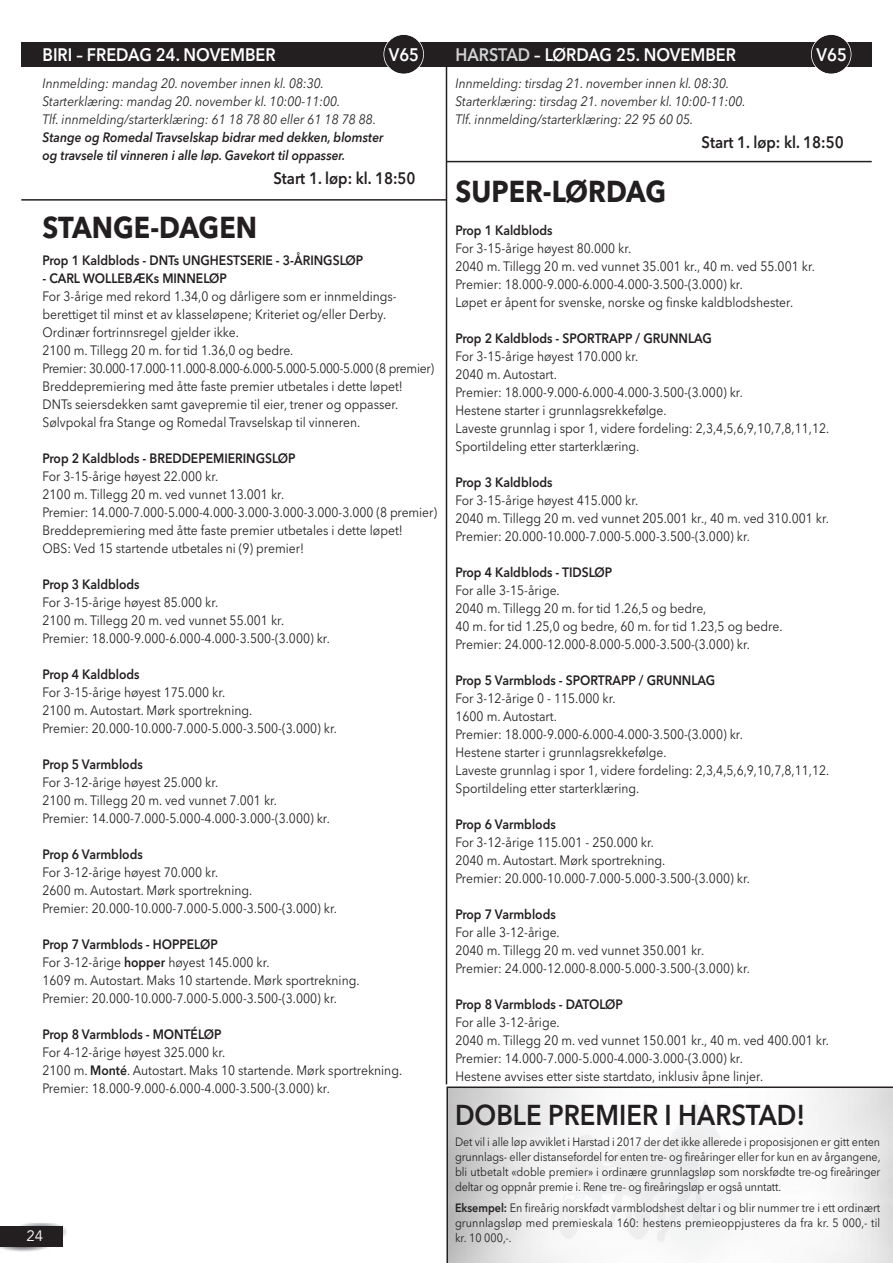
<style>
.page{position:relative;width:893px;height:1263px;background:#fff}
.page>*{position:absolute;margin:0;border:0;box-sizing:border-box;transform-origin:0 0}
.t1{font:700 30px "Avenir Next";color:#231f20;scale:.9 1}
.t2{font:600 28.5px "Avenir Next";color:#231f20;scale:.9 1}
.t3{font:600 18px "Avenir Next";color:#fff;scale:.9 1}
.t4{font:600 16.5px "Avenir Next";color:#231f20;scale:.9 1}
.t5{font:15px "Avenir";color:#fff}
.t6{font:13.5px/18px "Avenir Next";color:#231f20;scale:.9 1}
.t7{font:600 13.5px "Avenir Next";color:#231f20;scale:.9 1}
.t8{font:italic 13.5px/18px "Avenir Next";color:#231f20;scale:.9 1}
.t9{font:italic 600 13.5px/18px "Avenir Next";color:#231f20;scale:.9 1}
.t10{font:600 13.5px "Avenir Next";letter-spacing:-.025em;color:#231f20;scale:.9 1}
.t11{font:12px/15px "Avenir Next";letter-spacing:-.01em;color:#231f20;text-align:justify;scale:.9 1}
.s1{font-weight:600}
.s2{color:#d1d2d4}
</style>
<div class="page">
<svg style="left:446px;top:1086px;width:447px;height:177px"></svg>
<img style="left:20px;top:1223px;width:47px;height:14px">
<div style="left:0;top:1226px;width:63px;height:21px;background:#231f20"></div>
<div style="left:21px;top:42px;width:425px;height:25px;background:#231f20"></div>
<div style="left:384px;top:35px;width:39px;height:39px;background:#231f20;border-radius:50%"></div>
<div style="left:383px;top:34px;width:41px;height:41px;border:2px solid #fff;border-radius:50%"></div>
<div style="left:446px;top:42px;width:426px;height:25px;background:#231f20"></div>
<div style="left:812px;top:35px;width:39px;height:39px;background:#231f20;border-radius:50%"></div>
<div style="left:811px;top:34px;width:40px;height:41px;border:2px solid #fff;border-radius:50%"></div>
<hr style="left:21px;top:199px;width:425px;height:2px;background:#231f20">
<hr style="left:446px;top:43px;width:1px;height:1041px;background:#231f20">
<img style="left:552px;top:1101px;width:201px;height:145px">
<hr style="left:446px;top:161px;width:426px;height:1px;background:#231f20">
<h3 class="t3" style="left:43px;top:39px;width:261px">biri – Fredag 24. noveMber</h3>
<h3 class="t3" style="left:389px;top:39px;width:35px">v65</h3>
<p class="t8" style="left:43px;top:73px;width:372px">Innmelding: mandag 20. november innen kl. 08:30.<br>Starterklæring: mandag 20. november kl. 10:00-11:00.<br>Tlf. innmelding/starterklæring: 61 18 78 80 eller 61 18 78 88.</p>
<p class="t9" style="left:43px;top:127px;width:380px">Stange og Romedal Travselskap bidrar med dekken, blomster og travsele til vinneren i alle løp. Gavekort til oppasser.</p>
<p class="t4" style="left:273px;top:164px;width:160px">start 1. løp: kl. 18:50</p>
<h1 class="t1" style="left:43px;top:201px;width:240px">STANGE-DAGEN</h1>
<p class="t7" style="left:43px;top:248px;width:358px">prop 1 kaldblods - dnts UngHestserie - 3-åringsløp</p>
<p class="t7" style="left:43px;top:266px;width:206px">- carl WollebÆks Minneløp</p>
<p class="t6" style="left:43px;top:286px;width:437px">For 3-årige med rekord 1.34,0 og dårligere som er innmeldings&shy;berettiget til minst et av klasseløpene; Kriteriet og/eller Derby. ordinær fortrinnsregel gjelder ikke.<br>2100 m. Tillegg 20 m. for tid 1.36,0 og bedre.<br>Premier: 30.000-17.000-11.000-8.000-6.000-5.000-5.000-5.000 (8 premier)<br>Breddepremiering med åtte faste premier utbetales i dette løpet!<br>DNTs seiersdekken samt gavepremie til eier, trener og oppasser.<br>Sølvpokal fra Stange og Romedal Travselskap til vinneren.</p>
<p class="t7" style="left:43px;top:446px;width:283px">prop 2 kaldblods - breddepeMieringsløp</p>
<p class="t6" style="left:43px;top:466px;width:440px">For 3-15-årige høyest 22.000 kr.<br>2100 m. Tillegg 20 m. ved vunnet 13.001 kr.<br>Premier: 14.000-7.000-5.000-4.000-3.000-3.000-3.000-3.000 (8 premier)<br>Breddepremiering med åtte faste premier utbetales i dette løpet!<br>oBS: Ved 15 startende utbetales ni (9) premier!</p>
<p class="t7" style="left:43px;top:572px;width:109px">prop 3 kaldblods</p>
<p class="t6" style="left:43px;top:592px;width:321px">For 3-15-årige høyest 85.000 kr.<br>2100 m. Tillegg 20 m. ved vunnet 55.001 kr.<br>Premier: 18.000-9.000-6.000-4.000-3.500-(3.000) kr.</p>
<p class="t7" style="left:43px;top:662px;width:109px">prop 4 kaldblods</p>
<p class="t6" style="left:43px;top:682px;width:329px">For 3-15-årige høyest 175.000 kr.<br>2100 m. Autostart. Mørk sportrekning.<br>Premier: 20.000-10.000-7.000-5.000-3.500-(3.000) kr.</p>
<p class="t7" style="left:43px;top:752px;width:113px">prop 5 varmblods</p>
<p class="t6" style="left:43px;top:772px;width:321px">For 3-12-årige høyest 25.000 kr.<br>2100 m. Tillegg 20 m. ved vunnet 7.001 kr.<br>Premier: 14.000-7.000-5.000-4.000-3.000-(3.000) kr.</p>
<p class="t7" style="left:43px;top:842px;width:113px">prop 6 varmblods</p>
<p class="t6" style="left:43px;top:862px;width:329px">For 3-12-årige høyest 70.000 kr.<br>2600 m. Autostart. Mørk sportrekning.<br>Premier: 20.000-10.000-7.000-5.000-3.500-(3.000) kr.</p>
<p class="t6" style="left:43px;top:934px;width:354px"><span class="s1">prop 7 varmblods - Hoppeløp<br></span>For 3-12-årige <span class="s1">hopper</span> høyest 145.000 kr.<br>1609 m. Autostart. Maks 10 startende. Mørk sportrekning.<br>Premier: 20.000-10.000-7.000-5.000-3.500-(3.000) kr.</p>
<p class="t7" style="left:43px;top:1022px;width:200px">prop 8 varmblods - MontÉløp</p>
<p class="t6" style="left:43px;top:1042px;width:401px">For 4-12-årige høyest 325.000 kr.<br>2100 m. <span class="s1">Monté</span>. Autostart. Maks 10 startende. Mørk sportrekning.<br>Premier: 18.000-9.000-6.000-4.000-3.500-(3.000) kr.</p>
<p class="t5" style="left:26px;top:1227px;width:18px">24</p>
<h3 class="t3" style="left:455px;top:39px;width:313px"><span class="s2">Harstad</span> – lørdag 25. noveMber</h3>
<h3 class="t3" style="left:817px;top:39px;width:35px">v65</h3>
<p class="t8" style="left:455px;top:73px;width:324px">Innmelding: tirsdag 21. november innen kl. 08:30.<br>Starterklæring: tirsdag 21. november kl. 10:00-11:00.<br>Tlf. innmelding/starterklæring: 22 95 60 05.</p>
<p class="t4" style="left:702px;top:128px;width:160px">start 1. løp: kl. 18:50</p>
<h1 class="t1" style="left:455px;top:165px;width:236px">SUPER-LØRDAG</h1>
<p class="t7" style="left:455px;top:218px;width:109px">prop 1 kaldblods</p>
<p class="t6" style="left:455px;top:238px;width:401px">For 3-15-årige høyest 80.000 kr.<br>2040 m. Tillegg 20 m. ved vunnet 35.001 kr., 40 m. ved 55.001 kr.<br>Premier: 18.000-9.000-6.000-4.000-3.500-(3.000) kr.<br>Løpet er åpent for svenske, norske og finske kaldblodshester.</p>
<p class="t7" style="left:455px;top:326px;width:287px">prop 2 kaldblods - sportrapp / grUnnlag</p>
<p class="t6" style="left:455px;top:346px;width:417px">For 3-15-årige høyest 170.000 kr.<br>2040 m. Autostart.<br>Premier: 18.000-9.000-6.000-4.000-3.500-(3.000) kr.<br>Hestene starter i grunnlagsrekkefølge.<br>Laveste grunnlag i spor 1, videre fordeling: 2,3,4,5,6,9,10,7,8,11,12.<br>Sportildeling etter starterklæring.</p>
<p class="t7" style="left:455px;top:470px;width:109px">prop 3 kaldblods</p>
<p class="t6" style="left:455px;top:490px;width:417px">For 3-15-årige høyest 415.000 kr.<br>2040 m. Tillegg 20 m. ved vunnet 205.001 kr., 40 m. ved 310.001 kr.<br>Premier: 20.000-10.000-7.000-5.000-3.500-(3.000) kr.</p>
<p class="t7" style="left:455px;top:560px;width:176px">prop 4 kaldblods - tidsløp</p>
<p class="t6" style="left:455px;top:580px;width:365px">For alle 3-15-årige.<br>2040 m. Tillegg 20 m. for tid 1.26,5 og bedre,<br>40 m. for tid 1.25,0 og bedre, 60 m. for tid 1.23,5 og bedre.<br>Premier: 24.000-12.000-8.000-5.000-3.500-(3.000) kr.</p>
<p class="t7" style="left:455px;top:668px;width:290px">prop 5 varmblods - sportrapp / grUnnlag</p>
<p class="t6" style="left:455px;top:688px;width:417px">For 3-12-årige 0 - 115.000 kr.<br>1600 m. Autostart.<br>Premier: 18.000-9.000-6.000-4.000-3.500-(3.000) kr.<br>Hestene starter i grunnlagsrekkefølge.<br>Laveste grunnlag i spor 1, videre fordeling: 2,3,4,5,6,9,10,7,8,11,12.<br>Sportildeling etter starterklæring.</p>
<p class="t7" style="left:455px;top:812px;width:113px">prop 6 varmblods</p>
<p class="t6" style="left:455px;top:832px;width:329px">For 3-12-årige 115.001 - 250.000 kr.<br>2040 m. Autostart. Mørk sportrekning.<br>Premier: 20.000-10.000-7.000-5.000-3.500-(3.000) kr.</p>
<p class="t7" style="left:455px;top:902px;width:113px">prop 7 varmblods</p>
<p class="t6" style="left:455px;top:922px;width:329px">For alle 3-12-årige.<br>2040 m. Tillegg 20 m. ved vunnet 350.001 kr.<br>Premier: 24.000-12.000-8.000-5.000-3.500-(3.000) kr.</p>
<p class="t10" style="left:455px;top:992px;width:188px">prop 8 varmblods - datoløp</p>
<p class="t6" style="left:455px;top:1012px;width:417px">For alle 3-12-årige.<br>2040 m. Tillegg 20 m. ved vunnet 150.001 kr., 40 m. ved 400.001 kr.<br>Premier: 14.000-7.000-5.000-4.000-3.000-(3.000) kr.<br>Hestene avvises etter siste startdato, inklusiv åpne linjer.</p>
<h2 class="t2" style="left:455px;top:1090px;width:391px">doble preMier i Harstad!</h2>
<p class="t11" style="left:455px;top:1133px;width:474px">Det vil i alle løp avviklet i Harstad i 2017 der det ikke allerede i proposisjonen er gitt enten grunnlags- eller distansefordel for enten tre- og fireåringer eller for kun en av årgangene, bli utbetalt «doble premier» i ordinære grunnlagsløp som norskfødte tre-og fireåringer deltar og oppnår premie i. Rene tre- og fireåringsløp er også unntatt.</p>
<p class="t11" style="left:455px;top:1199px;width:474px"><span class="s1">eksempel:</span> En fireårig norskfødt varmblodshest deltar i og blir nummer tre i ett ordinært grunnlagsløp med premieskala 160: hestens premieoppjusteres da fra kr. 5 000,- til kr. 10 000,-.</p>
</div>
